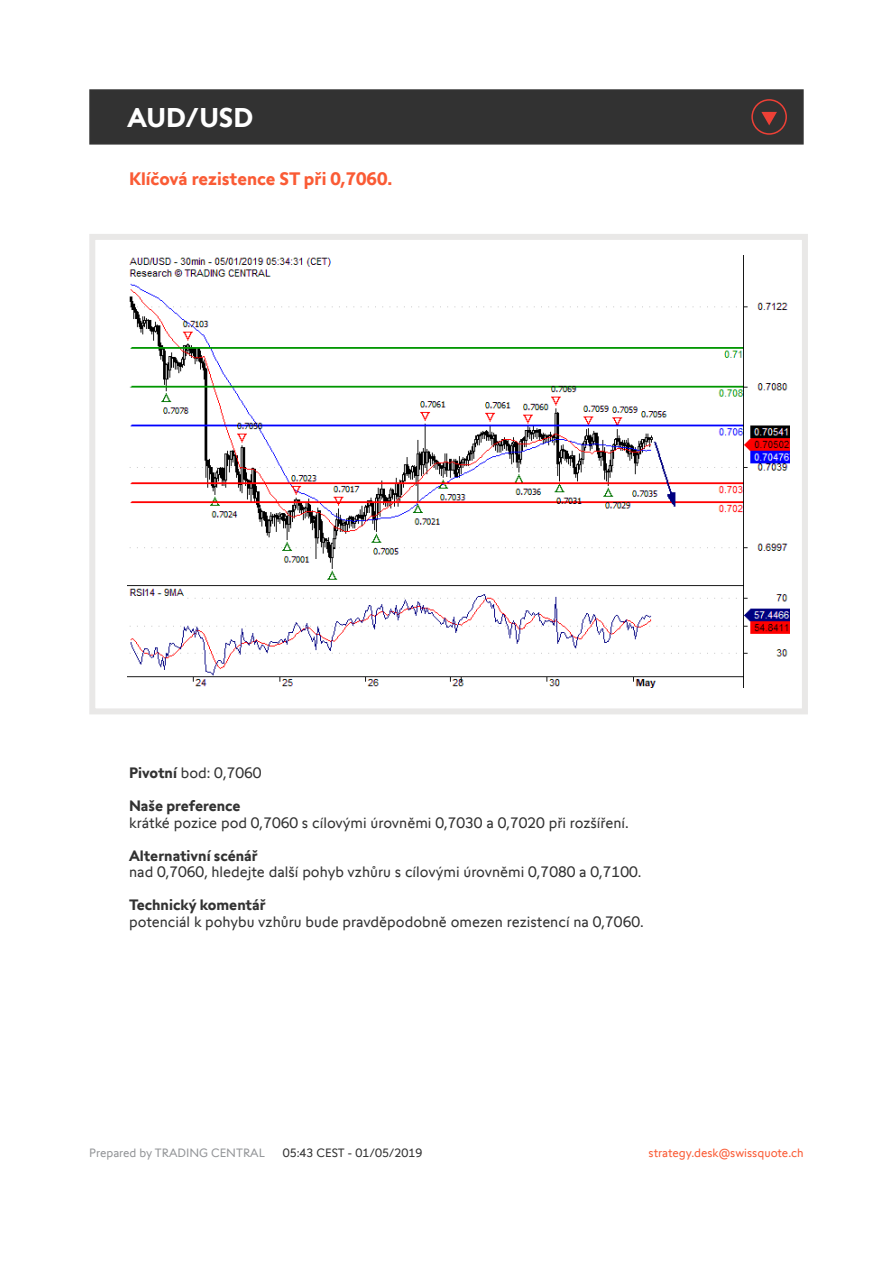
<style>
.page{position:relative;width:893px;height:1263px;background:#fff}
.page>*{position:absolute;margin:0;border:0;box-sizing:border-box;transform-origin:0 0}
.t1{font:700 27px "Swissquote CT";color:#fff}
.t2{font:700 18px "Swissquote CT";color:#fa5b35}
.t3{font:15px "Swissquote CT";color:#323232}
.t4{font:700 15px "Swissquote CT";color:#323232}
.t5{font:12px "Swissquote CT";color:#fa5b35}
.t6{font:12px "Swissquote CT";color:#939598}
.t7{font:12px "Swissquote CT";color:#323232}
.s1{font-weight:700}
</style>
<div class="page">
<div style="left:89px;top:234px;width:719px;height:480px;border:6px solid #e9e8e7"></div>
<div style="left:89px;top:89px;width:715px;height:56px;background:#323232;border:2px solid #323232"></div>
<img style="left:128px;top:255px;width:661px;height:432px">
<svg style="left:751px;top:99px;width:36px;height:36px"></svg>
<h1 class="t1" style="left:128px;top:101px;width:127px">AUD/USD</h1>
<p class="t2" style="left:129px;top:168px;width:265px">Klíčová rezistence ST při 0,7060.</p>
<p class="t3" style="left:129px;top:764px;width:134px"><span class="s1">Pivotní</span> bod: 0,7060</p>
<p class="t4" style="left:129px;top:797px;width:113px">Naše preference</p>
<p class="t3" style="left:129px;top:814px;width:501px">krátké pozice pod 0,7060 s cílovými úrovněmi 0,7030 a 0,7020 při rozšíření.</p>
<p class="t4" style="left:129px;top:846px;width:130px">Alternativní scénář</p>
<p class="t3" style="left:129px;top:863px;width:514px">nad 0,7060, hledejte další pohyb vzhůru s cílovými úrovněmi 0,7080 a 0,7100.</p>
<p class="t4" style="left:129px;top:896px;width:138px">Technický komentář</p>
<p class="t3" style="left:129px;top:913px;width:516px">potenciál k pohybu vzhůru bude pravděpodobně omezen rezistencí na 0,7060.</p>
<p class="t6" style="left:89px;top:1145px;width:177px">Prepared by TRADING CENTRAL</p>
<p class="t7" style="left:283px;top:1145px;width:141px">05:43 CEST - 01/05/2019</p>
<p class="t5" style="left:649px;top:1145px;width:157px">strategy.desk@swissquote.ch</p>
</div>
